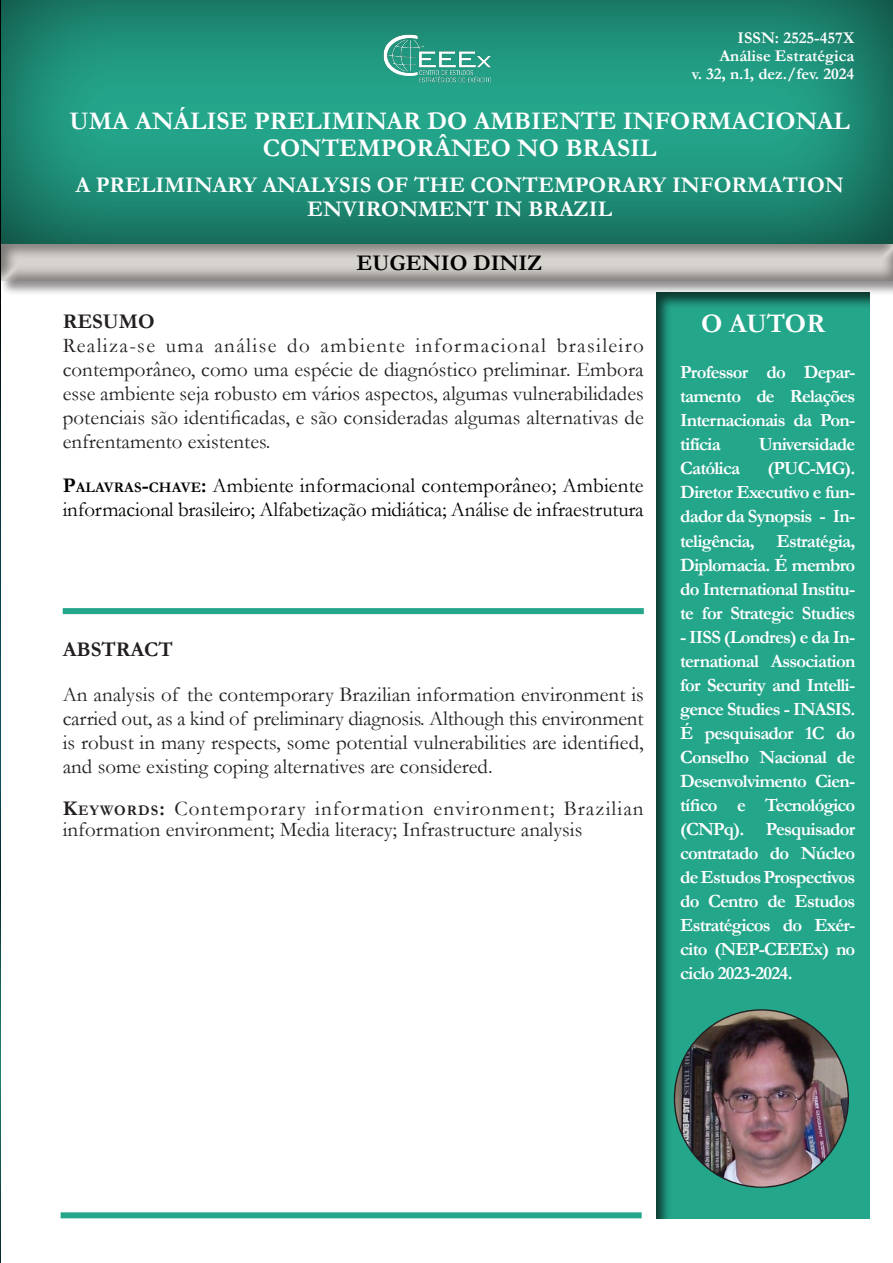
<style>
.page{position:relative;width:893px;height:1263px;background:#fff}
.page>*{position:absolute;margin:0;border:0;box-sizing:border-box;transform-origin:0 0}
.t1{font:700 27px "Garamond";letter-spacing:-.01em;color:#fff}
.Referências{font:700 25.5px/27px "Garamond";color:#fff;text-align:center}
.Referências-2{font:700 22.5px/24px "Garamond";color:#fff;text-align:center}
.t2{font:700 22.5px "Garamond";color:#000}
.Corpo_do_texto{font:21px/24px "Garamond";color:#231f20;text-align:justify}
.t3{font:21px/24px "Garamond";letter-spacing:-.01em;color:#000}
.t4{font:700 21px "Garamond";color:#231f20}
.t5{font:700 18.75px/24px "Garamond";letter-spacing:-.04em;color:#fff;text-align:justify}
.t6{font:700 16.5px/18px "Garamond";color:#fff;text-align:right}
.s1{font-weight:700}
.s2{font-weight:700;font-size:14.7px}
</style>
<div class="page">
<div style="left:0;top:0;width:893px;height:245px;background:#231f20;opacity:.75"></div>
<div style="left:63px;top:608px;width:581px;height:6px;background:#24a68b"></div>
<div style="left:645px;top:286px;width:225px;height:933px;background:#231f20;opacity:.75"></div>
<div style="left:0;top:243px;width:893px;height:53px;background:#231f20;opacity:.5"></div>
<div style="left:0;top:243px;width:893px;height:39px;background:#231f20;opacity:.5"></div>
<img style="left:379px;top:30px;width:127px;height:61px">
<img style="left:674px;top:1010px;width:174px;height:177px">
<div style="left:61px;top:1212px;width:581px;height:6px;background:#24a68b"></div>
<hr style="left:0;top:0;width:1px;height:1263px;background:#000">
<hr style="left:0;top:303px;width:1px;height:960px;background:#bfbfbf">
<p class="t6" style="left:692px;top:29px;width:164px">ISSN: 2525-457X<br>Análise Estratégica<br>v. 32, n.1, dez./fev. 2024</p>
<p class="Referências" style="left:69px;top:107px;width:782px">UMA ANÁLISE PRELIMINAR DO AMBIENTE INFORMACIONAL<br>CONTEMPORÂNEO NO BRASIL</p>
<p class="Referências-2" style="left:75px;top:173px;width:770px">A PRELIMINARY ANALYSIS OF THE CONTEMPORARY INFORMATION<br>ENVIRONMENT IN BRAZIL</p>
<p class="t2" style="left:356px;top:248px;width:188px">EUGENIO DINIZ</p>
<p class="t4" style="left:63px;top:307px;width:94px">RESUMO</p>
<p class="Corpo_do_texto" style="left:63px;top:333px;width:583px">Realiza-se uma análise do ambiente informacional brasileiro contemporâneo, como uma espécie de diagnóstico preliminar. Embora esse ambiente seja robusto em vários aspectos, algumas vulnerabilidades potenciais são identificadas, e são consideradas algumas alternativas de enfrentamento existentes.</p>
<p class="t3" style="left:63px;top:473px;width:583px"><span class="s1">P</span><span class="s2">ALAVRAS</span><span class="s1">-</span><span class="s2">CHAVE</span><span class="s1">:</span> Ambiente informacional contemporâneo; Ambiente informacional brasileiro; Alfabetização midiática; Análise de infraestrutura</p>
<p class="t4" style="left:63px;top:635px;width:112px">ABSTRACT</p>
<p class="Corpo_do_texto" style="left:63px;top:682px;width:583px">An analysis of the contemporary Brazilian information environment is carried out, as a kind of preliminary diagnosis. Although this environment is robust in many respects, some potential vulnerabilities are identified, and some existing coping alternatives are considered.</p>
<p class="Corpo_do_texto" style="left:63px;top:798px;width:582px;line-height:21px"><span class="s1">K</span><span class="s2">EYWORDS</span><span class="s1">:</span> Contemporary information environment; Brazilian information environment; Media literacy; Infrastructure analysis</p>
<p class="t1" style="left:701px;top:305px;width:126px">O AUTOR</p>
<p class="t5" style="left:680px;top:361px;width:177px">Professor do Depar&shy;tamento de Relações Internacionais da Pon&shy;tifícia</p>
<p class="t5" style="left:759px;top:433px;width:98px">Universidade</p>
<p class="t5" style="left:680px;top:457px;width:177px;text-indent:87px">(PUC-MG).<br>Diretor Executivo e fun&shy;dador da Synopsis - In&shy;teligência, Estratégia, Diplomacia. É membro do International Institu&shy;te for Strategic Studies</p>
<p class="t5" style="left:680px;top:625px;width:177px">- IISS (Londres) e da In&shy;ternational Association for Security and Intelli&shy;gence Studies - INASIS.<br>É pesquisador 1C do Conselho Nacional de Desenvolvimento Cien&shy;tífico e Tecnológico (CNPq). Pesquisador contratado do Núcleo de Estudos Prospectivos do Centro de Estudos Estratégicos do Exér&shy;cito (NEP-CEEEx) no ciclo 2023-2024.</p>
<p class="t5" style="left:680px;top:457px;width:61px">Católica</p>
</div>
